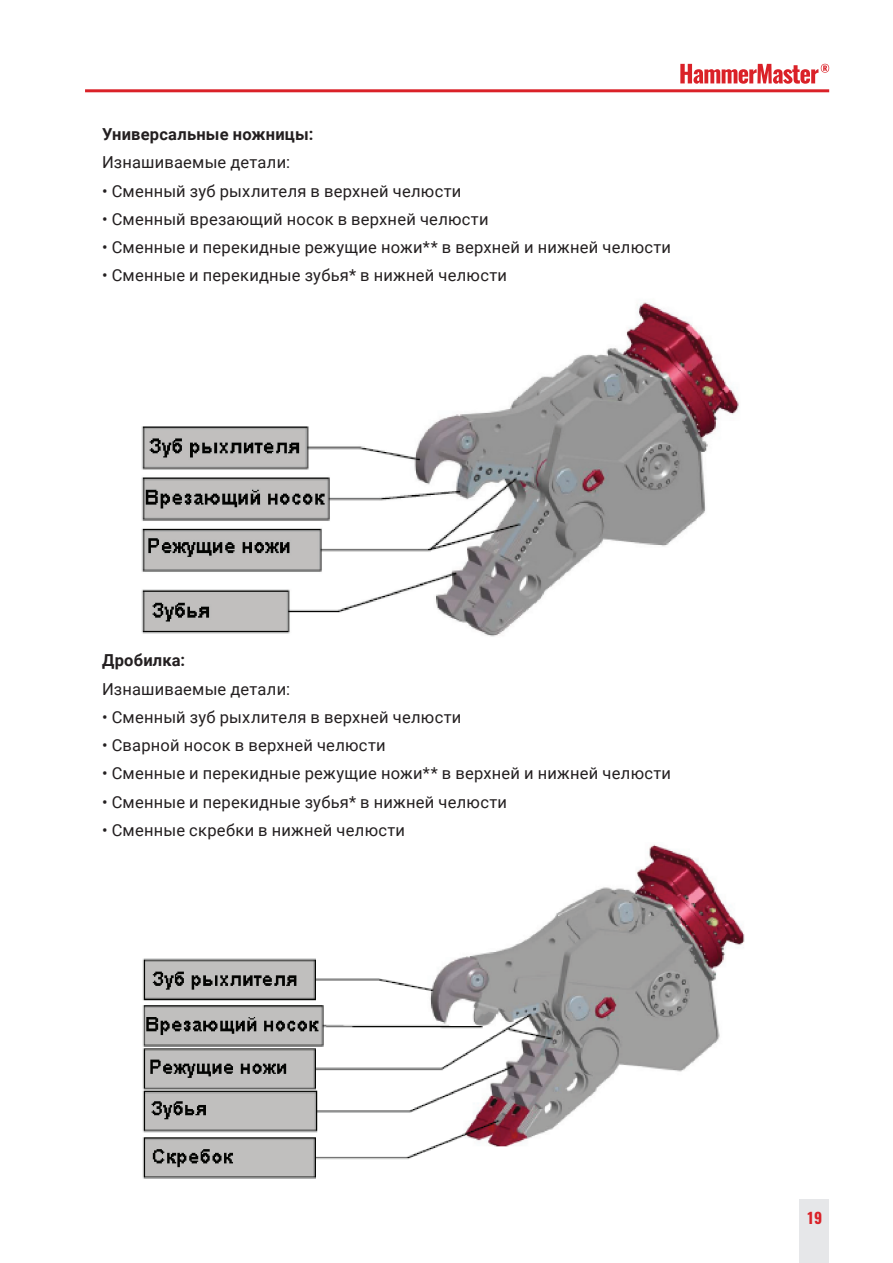
<style>
.page{position:relative;width:893px;height:1263px;background:#fff}
.page>*{position:absolute;margin:0;border:0;box-sizing:border-box;transform-origin:0 0}
.text{font:16.5px "Roboto";letter-spacing:.015em;color:#231f20}
.text-2{font:700 16.5px "Roboto";letter-spacing:.01em;color:#231f20}
.t1{font:700 15px "Oswald";color:#da2128}
</style>
<div class="page">
<hr style="left:85px;top:89px;width:744px;height:3px;background:#da2128">
<div style="left:799px;top:1199px;width:30px;height:64px;background:#e6e7e9"></div>
<svg style="left:680px;top:64px;width:149px;height:20px"></svg>
<img style="left:141px;top:302px;width:598px;height:335px">
<img style="left:142px;top:844px;width:603px;height:335px">
<p class="text-2" style="left:102px;top:123px;width:213px">Универсальные ножницы:</p>
<p class="text" style="left:102px;top:151px;width:190px">Изнашиваемые детали:</p>
<p class="text" style="left:102px;top:179px;width:361px">• Сменный зуб рыхлителя в верхней челюсти</p>
<p class="text" style="left:102px;top:207px;width:388px">• Сменный врезающий носок в верхней челюсти</p>
<p class="text" style="left:102px;top:236px;width:571px">• Сменные и перекидные режущие ножи** в верхней и нижней челюсти</p>
<p class="text" style="left:102px;top:264px;width:406px">• Сменные и перекидные зубья* в нижней челюсти</p>
<p class="text-2" style="left:102px;top:649px;width:85px">Дробилка:</p>
<p class="text" style="left:102px;top:677px;width:190px">Изнашиваемые детали:</p>
<p class="text" style="left:102px;top:705px;width:361px">• Сменный зуб рыхлителя в верхней челюсти</p>
<p class="text" style="left:102px;top:734px;width:285px">• Сварной носок в верхней челюсти</p>
<p class="text" style="left:102px;top:762px;width:571px">• Сменные и перекидные режущие ножи** в верхней и нижней челюсти</p>
<p class="text" style="left:102px;top:790px;width:406px">• Сменные и перекидные зубья* в нижней челюсти</p>
<p class="text" style="left:102px;top:819px;width:305px">• Сменные скребки в нижней челюсти</p>
<p class="t1" style="left:806px;top:1207px;width:17px">19</p>
</div>
